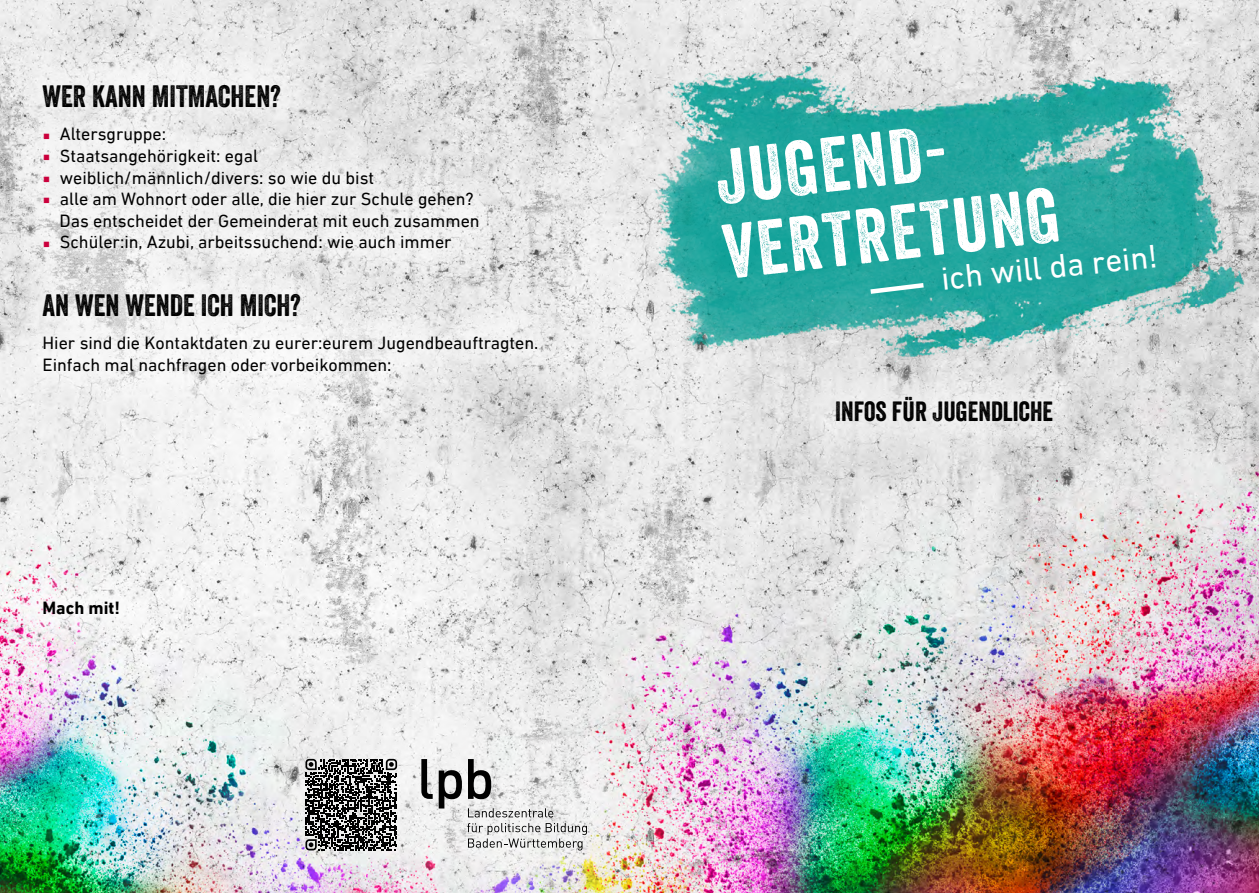
<style>
.page{position:relative;width:1259px;height:893px;background:#fff}
.page>*{position:absolute;margin:0;border:0;box-sizing:border-box;transform-origin:0 0}
.t1{font:75px/75.4px "Veneer";color:#fff}
.t2{font:33px "DIN Next LT Pro";color:#fff}
.t3{font:30px "Veneer";color:#000}
.t4{font:27px "Veneer";color:#000}
.copy{font:18px/21.6px "DIN Next LT Pro";color:#000}
.copy-2{font:700 18px "DIN Next LT Pro";color:#000}
</style>
<div class="page">
<img style="left:0;top:0;width:1259px;height:893px">
<div style="left:286px;top:624px;width:433px;height:269px;background:#fff;opacity:.4"></div>
<svg style="left:439px;top:770px;width:23px;height:38px"></svg>
<svg style="left:421px;top:759px;width:12px;height:40px"></svg>
<svg style="left:468px;top:759px;width:23px;height:40px"></svg>
<svg style="left:468px;top:808px;width:85px;height:9px"></svg>
<svg style="left:467px;top:823px;width:120px;height:27px"></svg>
<svg style="left:305px;top:759px;width:92px;height:91px"></svg>
<img style="left:629px;top:43px;width:630px;height:347px">
<div style="left:796px;top:358px;width:296px;height:103px;background:#fff;opacity:.5"></div>
<div style="left:4px;top:561px;width:154px;height:93px;background:#fff;opacity:.5"></div>
<svg style="left:865px;top:280px;width:63px;height:17px"></svg>
<div style="left:4px;top:297px;width:572px;height:116px;background:#fff;opacity:.5"></div>
<div style="left:5px;top:89px;width:512px;height:200px;background:#fff;opacity:.5"></div>
<div style="left:4px;top:37px;width:315px;height:102px;background:#fff;opacity:.5"></div>
<div style="left:4px;top:245px;width:335px;height:103px;background:#fff;opacity:.5"></div>
<svg style="left:44px;top:133px;width:5px;height:6px"></svg>
<svg style="left:44px;top:155px;width:5px;height:5px"></svg>
<svg style="left:44px;top:177px;width:5px;height:5px"></svg>
<svg style="left:44px;top:198px;width:5px;height:5px"></svg>
<svg style="left:44px;top:241px;width:5px;height:6px"></svg>
<p class="t3" style="left:43px;top:78px;width:240px">WER KANN MITMACHEN?</p>
<p class="copy" style="left:60px;top:123px;width:108px">Altersgruppe:</p>
<p class="copy" style="left:60px;top:145px;width:200px">Staatsangehörigkeit: egal</p>
<p class="copy" style="left:60px;top:166px;width:316px">weiblich/männlich/divers: so wie du bist</p>
<p class="copy" style="left:60px;top:188px;width:422px">alle am Wohnort oder alle, die hier zur Schule gehen?<br>Das entscheidet der Gemeinderat mit euch zusammen</p>
<p class="copy" style="left:60px;top:231px;width:393px">Schüler:in, Azubi, arbeitssuchend: wie auch immer</p>
<p class="t3" style="left:43px;top:287px;width:260px">AN WEN WENDE ICH MICH?</p>
<p class="copy" style="left:43px;top:332px;width:497px">Hier sind die Kontaktdaten zu eurer:eurem Jugendbeauftragten.<br>Einfach mal nachfragen oder vorbeikommen:</p>
<p class="copy-2" style="left:43px;top:597px;width:79px">Mach mit!</p>
<p class="t1" style="left:710px;top:141px;width:339px;rotate:-7deg">JUGEND-<br>VERTRETUNG</p>
<p class="t2" style="left:939px;top:259px;width:219px;rotate:-6deg">ich will da rein!</p>
<p class="t4" style="left:835px;top:395px;width:219px">INFOS FÜR JUGENDLICHE</p>
</div>
